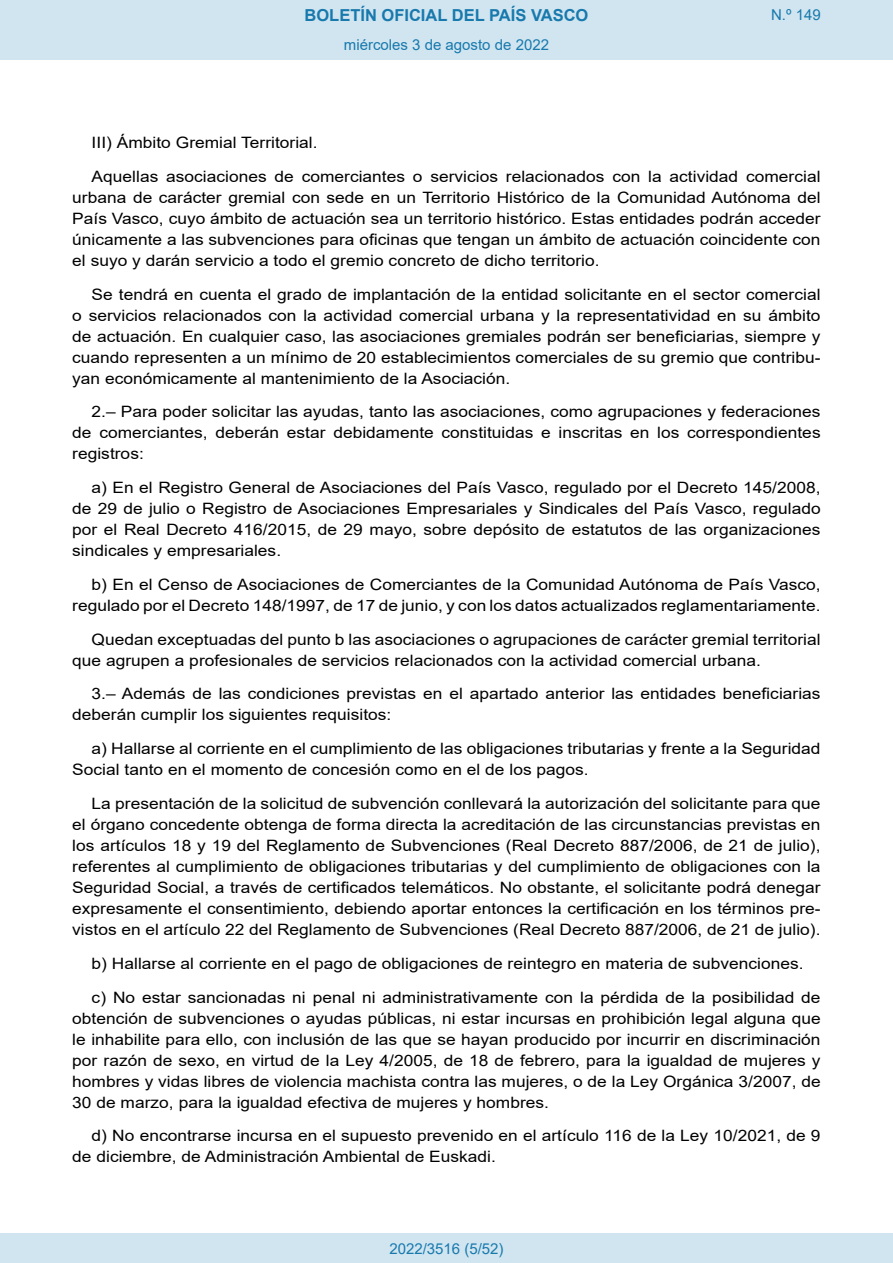
<style>
.page{position:relative;width:893px;height:1263px;background:#fff}
.page>*{position:absolute;margin:0;border:0;box-sizing:border-box;transform-origin:0 0}
.t1{font:700 16.5px "Arial";color:#1879ad}
.BOPVDetalle{font:15.6px/21px "Arial";color:#000;text-align:justify;scale:1.11 1}
.Paginacion_Centro{font:15px "Arial";color:#1879ad}
</style>
<div class="page">
<div style="left:0;top:0;width:893px;height:60px;background:#d0e5f0"></div>
<div style="left:0;top:1233px;width:893px;height:30px;background:#d0e5f0"></div>
<p class="t1" style="left:305px;top:3px;width:285px">BOLETÍN OFICIAL DEL PAÍS VASCO</p>
<p class="Paginacion_Centro" style="left:344px;top:35px;width:207px">miércoles 3 de agosto de 2022</p>
<p class="Paginacion_Centro" style="left:771px;top:5px;width:51px">N.º 149</p>
<p class="BOPVDetalle" style="left:92px;top:132px;width:205px">III) Ámbito Gremial Territorial.</p>
<p class="BOPVDetalle" style="left:72px;top:166px;width:676px;text-indent:19px">Aquellas asociaciones de comerciantes o servicios relacionados con la actividad comercial urbana de carácter gremial con sede en un Territorio Histórico de la Comunidad Autónoma del País Vasco, cuyo ámbito de actuación sea un territorio histórico. Estas entidades podrán acceder únicamente a las subvenciones para oficinas que tengan un ámbito de actuación coincidente con el suyo y darán servicio a todo el gremio concreto de dicho territorio.</p>
<p class="BOPVDetalle" style="left:72px;top:284px;width:676px;text-indent:19px">Se tendrá en cuenta el grado de implantación de la entidad solicitante en el sector comercial o servicios relacionados con la actividad comercial urbana y la representatividad en su ámbito de actuación. En cualquier caso, las asociaciones gremiales podrán ser beneficiarias, siempre y cuando representen a un mínimo de 20 establecimientos comerciales de su gremio que contribu&shy;yan económicamente al mantenimiento de la Asociación.</p>
<p class="BOPVDetalle" style="left:72px;top:401px;width:676px;text-indent:19px">2.– Para poder solicitar las ayudas, tanto las asociaciones, como agrupaciones y federaciones de comerciantes, deberán estar debidamente constituidas e inscritas en los correspondientes registros:</p>
<p class="BOPVDetalle" style="left:72px;top:477px;width:676px;text-indent:19px">a) En el Registro General de Asociaciones del País Vasco, regulado por el Decreto 145/2008, de 29 de julio o Registro de Asociaciones Empresariales y Sindicales del País Vasco, regulado por el Real Decreto 416/2015, de 29 mayo, sobre depósito de estatutos de las organizaciones sindicales y empresariales.</p>
<p class="BOPVDetalle" style="left:72px;top:574px;width:676px;text-align:right">b) En el Censo de Asociaciones de Comerciantes de la Comunidad Autónoma de País Vasco, regulado por el Decreto 148/1997, de 17 de junio, y con los datos actualizados reglamentariamente.</p>
<p class="BOPVDetalle" style="left:72px;top:629px;width:676px;text-indent:19px">Quedan exceptuadas del punto b las asociaciones o agrupaciones de carácter gremial territorial que agrupen a profesionales de servicios relacionados con la actividad comercial urbana.</p>
<p class="BOPVDetalle" style="left:72px;top:683px;width:676px;text-indent:19px">3.– Además de las condiciones previstas en el apartado anterior las entidades beneficiarias deberán cumplir los siguientes requisitos:</p>
<p class="BOPVDetalle" style="left:72px;top:738px;width:676px;text-indent:19px">a) Hallarse al corriente en el cumplimiento de las obligaciones tributarias y frente a la Seguridad<br>Social tanto en el momento de concesión como en el de los pagos.</p>
<p class="BOPVDetalle" style="left:72px;top:793px;width:676px;text-indent:19px">La presentación de la solicitud de subvención conllevará la autorización del solicitante para que el órgano concedente obtenga de forma directa la acreditación de las circunstancias previstas en los artículos 18 y 19 del Reglamento de Subvenciones (Real Decreto 887/2006, de 21 de julio), referentes al cumplimiento de obligaciones tributarias y del cumplimiento de obligaciones con la Seguridad Social, a través de certificados telemáticos. No obstante, el solicitante podrá denegar expresamente el consentimiento, debiendo aportar entonces la certificación en los términos pre&shy;vistos en el artículo 22 del Reglamento de Subvenciones (Real Decreto 887/2006, de 21 de julio).</p>
<p class="BOPVDetalle" style="left:92px;top:953px;width:643px">b) Hallarse al corriente en el pago de obligaciones de reintegro en materia de subvenciones.</p>
<p class="BOPVDetalle" style="left:72px;top:986px;width:676px;text-indent:19px">c) No estar sancionadas ni penal ni administrativamente con la pérdida de la posibilidad de obtención de subvenciones o ayudas públicas, ni estar incursas en prohibición legal alguna que le inhabilite para ello, con inclusión de las que se hayan producido por incurrir en discriminación por razón de sexo, en virtud de la Ley 4/2005, de 18 de febrero, para la igualdad de mujeres y hombres y vidas libres de violencia machista contra las mujeres, o de la Ley Orgánica 3/2007, de 30 de marzo, para la igualdad efectiva de mujeres y hombres.</p>
<p class="BOPVDetalle" style="left:72px;top:1125px;width:676px;text-indent:19px">d) No encontrarse incursa en el supuesto prevenido en el artículo 116 de la Ley 10/2021, de 9 de diciembre, de Administración Ambiental de Euskadi.</p>
<p class="Paginacion_Centro" style="left:389px;top:1238px;width:116px">2022/3516 (5/52)</p>
</div>
